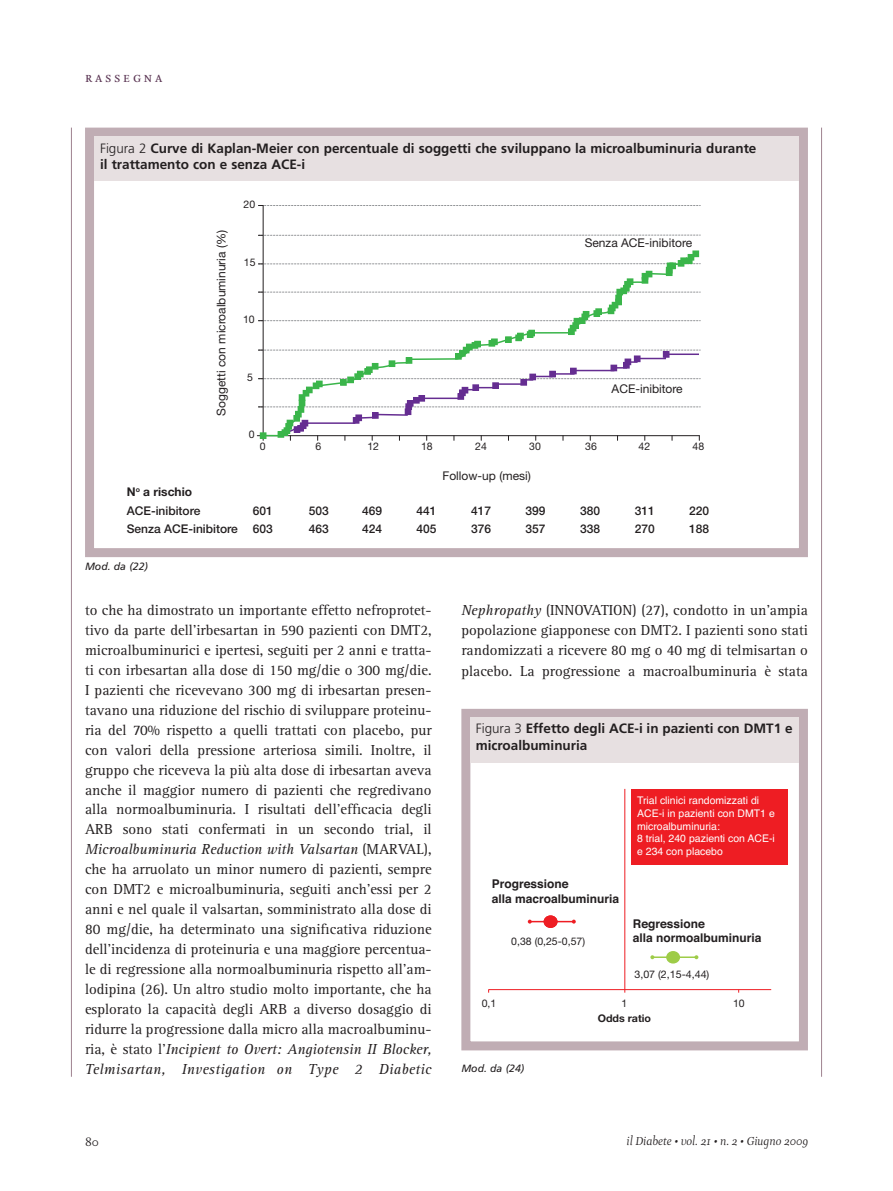
<style>
.page{position:relative;width:893px;height:1191px;background:#fff}
.page>*{position:absolute;margin:0;border:0;box-sizing:border-box;transform-origin:0 0}
.t1{font:15px/20px "Rotis Serif";color:#231f20;text-align:justify}
.t2{font:15px "Esta Small Caps";letter-spacing:.185em;color:#593352}
.t3{font:700 13.5px/16.5px "Frutiger";color:#231f20}
.t4{font:500 12px/19.2px "Helvetica Neue";color:#231f20}
.t5{font:12px "Helvetica Neue";color:#231f20}
.t6{font:700 12px/14.4px "Helvetica";color:#231f20}
.t7{font:italic 12px "Esta";color:#231f20}
.t8{font:12px "Esta";color:#231f20}
.t9{font:10.5px/12.6px "Helvetica";color:#fff}
.t10{font:10.5px "Helvetica Neue";color:#231f20}
.t11{font:italic 10.5px "Frutiger";color:#231f20}
.t12{font:700 10.5px "Helvetica Neue";color:#231f20}
.s1{font-weight:300}
.s2{font-weight:700}
.s3{font-style:italic}
</style>
<div class="page">
<hr style="left:263px;top:205px;width:1px;height:231px;background:#231f20">
<svg style="left:258px;top:205px;width:442px;height:1px"></svg>
<svg style="left:258px;top:235px;width:442px;height:1px"></svg>
<hr style="left:257px;top:435px;width:442px;height:1px;background:#231f20">
<svg style="left:258px;top:251px;width:442px;height:189px"></svg>
<div style="left:692px;top:250px;width:7px;height:7px;border:2px solid #3ab54a"></div>
<div style="left:85px;top:128px;width:723px;height:429px;border:9px solid #c0adb4"></div>
<div style="left:94px;top:137px;width:705px;height:44px;background:#e7e0e1"></div>
<hr style="left:624px;top:789px;width:1px;height:203px;background:#ee1d23">
<hr style="left:530px;top:921px;width:44px;height:1px;background:#ee1d23">
<svg style="left:528px;top:919px;width:4px;height:4px"></svg>
<svg style="left:572px;top:919px;width:4px;height:4px"></svg>
<div style="left:544px;top:916px;width:13px;height:11px;background:#ee1d23;border-radius:50%"></div>
<div style="left:544px;top:915px;width:13px;height:13px;border:2px solid #ee1d23;border-radius:50%"></div>
<hr style="left:652px;top:956px;width:44px;height:2px;background:#9ecc48">
<svg style="left:694px;top:955px;width:4px;height:4px"></svg>
<div style="left:667px;top:951px;width:12px;height:11px;background:#9ecc48;border-radius:50%"></div>
<div style="left:666px;top:951px;width:14px;height:12px;border:2px solid #9ecc48;border-radius:50%"></div>
<div style="left:632px;top:789px;width:156px;height:75px;background:#ee1d23"></div>
<svg style="left:488px;top:989px;width:284px;height:4px"></svg>
<div style="left:461px;top:709px;width:347px;height:341px;border:9px solid #c0adb4"></div>
<div style="left:470px;top:717px;width:329px;height:45px;background:#e7e0e1"></div>
<hr style="left:821px;top:128px;width:1px;height:948px;background:#9f8390">
<hr style="left:71px;top:128px;width:1px;height:948px;background:#9f8390">
<p class="t2" style="left:85px;top:68px;width:79px">rassegna</p>
<p class="t3" style="left:100px;top:141px;width:658px"><span class="s1">Figura 2</span> Curve di Kaplan-Meier con percentuale di soggetti che sviluppano la microalbuminuria durante il trattamento con e senza ACE-i</p>
<p class="t5" style="left:214px;top:415px;width:187px;rotate:-90deg">Soggetti con microalbuminuria (%)</p>
<p class="t10" style="left:243px;top:198px;width:13px">20</p>
<p class="t10" style="left:244px;top:256px;width:13px">15</p>
<p class="t10" style="left:243px;top:313px;width:13px">10</p>
<p class="t10" style="left:247px;top:371px;width:7px">5</p>
<p class="t10" style="left:249px;top:428px;width:7px">0</p>
<p class="t5" style="left:585px;top:235px;width:109px">Senza ACE-inibitore</p>
<p class="t5" style="left:612px;top:382px;width:73px">ACE-inibitore</p>
<p class="t10" style="left:260px;top:440px;width:7px">0</p>
<p class="t10" style="left:316px;top:440px;width:7px">6</p>
<p class="t10" style="left:367px;top:440px;width:13px">12</p>
<p class="t10" style="left:421px;top:440px;width:13px">18</p>
<p class="t10" style="left:475px;top:440px;width:13px">24</p>
<p class="t10" style="left:529px;top:440px;width:13px">30</p>
<p class="t10" style="left:585px;top:440px;width:13px">36</p>
<p class="t10" style="left:639px;top:440px;width:13px">42</p>
<p class="t5" style="left:442px;top:468px;width:90px">Follow-up (mesi)</p>
<p class="t10" style="left:693px;top:440px;width:13px">48</p>
<p class="t4" style="left:127px;top:483px;width:75px"><span class="s2">N</span><sup>o</sup> <span class="s2">a rischio<br></span>ACE-inibitore</p>
<p class="t4" style="left:253px;top:502px;width:22px">601</p>
<p class="t4" style="left:309px;top:502px;width:22px">503</p>
<p class="t4" style="left:362px;top:502px;width:22px">469</p>
<p class="t4" style="left:417px;top:502px;width:22px">441</p>
<p class="t4" style="left:471px;top:502px;width:22px">417</p>
<p class="t4" style="left:526px;top:502px;width:22px">399</p>
<p class="t4" style="left:580px;top:502px;width:22px">380</p>
<p class="t4" style="left:635px;top:502px;width:22px">311</p>
<p class="t4" style="left:689px;top:502px;width:22px">220</p>
<p class="t4" style="left:127px;top:520px;width:147px">Senza ACE-inibitore 603</p>
<p class="t4" style="left:309px;top:520px;width:22px">463</p>
<p class="t4" style="left:362px;top:520px;width:22px">424</p>
<p class="t4" style="left:417px;top:520px;width:22px">405</p>
<p class="t4" style="left:471px;top:520px;width:22px">376</p>
<p class="t4" style="left:526px;top:520px;width:22px">357</p>
<p class="t4" style="left:580px;top:520px;width:22px">338</p>
<p class="t4" style="left:635px;top:520px;width:22px">270</p>
<p class="t4" style="left:689px;top:520px;width:22px">188</p>
<p class="t11" style="left:85px;top:562px;width:64px">Mod. da (22)</p>
<p class="t1" style="left:85px;top:601px;width:348px">to che ha dimostrato un importante effetto nefroprotet&shy;tivo da parte dell’irbesartan in 590 pazienti con DMT2, microalbuminurici e ipertesi, seguiti per 2 anni e tratta&shy;ti con irbesartan alla dose di 150 mg/die o 300 mg/die.<br>I pazienti che ricevevano 300 mg di irbesartan presen&shy;tavano una riduzione del rischio di sviluppare proteinu&shy;ria del 70% rispetto a quelli trattati con placebo, pur con valori della pressione arteriosa simili. Inoltre, il gruppo che riceveva la più alta dose di irbesartan aveva anche il maggior numero di pazienti che regredivano alla normoalbuminuria. I risultati dell’efficacia degli ARB sono stati confermati in un secondo trial, il <span class="s3">Microalbuminuria Reduction with Valsartan</span> (MARVAL), che ha arruolato un minor numero di pazienti, sempre con DMT2 e microalbuminuria, seguiti anch’essi per 2 anni e nel quale il valsartan, somministrato alla dose di 80 mg/die, ha determinato una significativa riduzione dell’incidenza di proteinuria e una maggiore percentua&shy;le di regressione alla normoalbuminuria rispetto all’am&shy;lodipina (26). Un altro studio molto importante, che ha esplorato la capacità degli ARB a diverso dosaggio di ridurre la progressione dalla micro alla macroalbuminu&shy;ria, è stato l’<span class="s3">Incipient to Overt: Angiotensin II Blocker, Telmisartan, Investigation on Type 2 Diabetic</span></p>
<p class="t1" style="left:461px;top:601px;width:348px"><span class="s3">Nephropathy</span> (INNOVATION) (27), condotto in un’ampia popolazione giapponese con DMT2. I pazienti sono stati randomizzati a ricevere 80 mg o 40 mg di telmisartan o placebo. La progressione a macroalbuminuria è stata</p>
<p class="t3" style="left:476px;top:721px;width:318px"><span class="s1">Figura 3</span> Effetto degli ACE-i in pazienti con DMT1 e microalbuminuria</p>
<p class="t9" style="left:637px;top:794px;width:139px">Trial clinici randomizzati di<br>ACE-i in pazienti con DMT1 e microalbuminuria:<br>8 trial, 240 pazienti con ACE-i e 234 con placebo</p>
<p class="t6" style="left:492px;top:876px;width:129px">Progressione<br>alla macroalbuminuria</p>
<p class="t6" style="left:633px;top:915px;width:130px">Regressione<br>alla normoalbuminuria</p>
<p class="t10" style="left:511px;top:934px;width:75px">0,38 (0,25-0,57)</p>
<p class="t10" style="left:634px;top:967px;width:76px">3,07 (2,15-4,44)</p>
<p class="t10" style="left:482px;top:996px;width:16px">0,1</p>
<p class="t10" style="left:621px;top:996px;width:7px">1</p>
<p class="t10" style="left:733px;top:996px;width:13px">10</p>
<p class="t12" style="left:598px;top:1011px;width:55px">Odds ratio</p>
<p class="t11" style="left:461px;top:1063px;width:64px">Mod. da (24)</p>
<p class="t8" style="left:85px;top:1135px;width:15px">80</p>
<p class="t7" style="left:626px;top:1133px;width:183px">il Diabete • vol. 21 • n. 2 • Giugno 2009</p>
</div>
